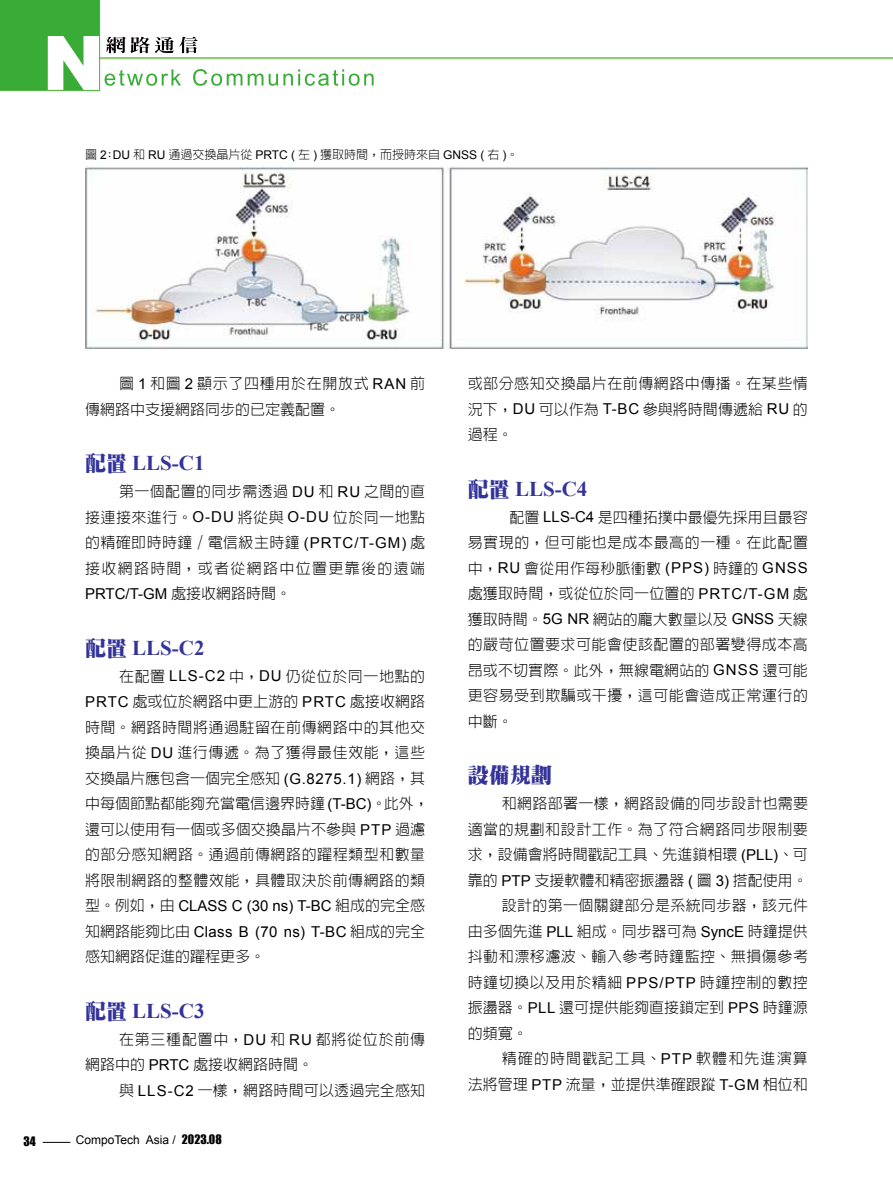
<style>
.page{position:relative;width:893px;height:1191px;background:#fff}
.page>*{position:absolute;margin:0;border:0;box-sizing:border-box;transform-origin:0 0}
.t1{font:700 21px "Times New Roman";color:#339}
.t2{font:900 21px "Inn Ming";color:#339}
.t3{font:300 15px/25.5px "Lin Gothic";letter-spacing:.03em;color:#000;text-align:justify}
.t4{font:300 15px/25.5px "Lin Gothic";color:#000}
.t5{font:15px/25.5px "Arial";color:#000}
.t6{font:300 15px/25.5px "Lin Gothic";letter-spacing:.05em;color:#000}
.t7{font:300 15px "Lin Gothic";letter-spacing:.075em;color:#000}
.t8{font:300 12px "Lin Gothic";color:#000}
.t9{font:12px "Arial";color:#000}
.t10{font:12px "Impact";color:#000}
.s1{font-family:"Arial";font-weight:400}
.s2{font-family:"Inn Ming";font-weight:900}
.s3{font-family:"Lin Gothic";font-weight:300}
.s4{font-family:"Impact"}
</style>
<div class="page">
<img style="left:0;top:0;width:893px;height:92px">
<img style="left:119px;top:69px;width:255px;height:17px">
<img style="left:106px;top:37px;width:90px;height:16px">
<img style="left:48px;top:36px;width:51px;height:54px">
<svg style="left:43px;top:1142px;width:27px;height:1px"></svg>
<img style="left:85px;top:167px;width:723px;height:183px">
<p class="t8" style="left:85px;top:149px;width:435px">圖 <span class="s1">2</span>:<span class="s1">DU</span> 和 <span class="s1">RU</span> 通過交換晶片從 <span class="s1">PRTC (</span> 左 <span class="s1">)</span> 獲取時間，而授時來自 <span class="s1">GNSS (</span> 右 <span class="s1">)</span>。</p>
<p class="t4" style="left:85px;top:371px;width:342px;text-indent:34px">圖 <span class="s1">1</span> 和圖 <span class="s1">2</span> 顯示了四種用於在開放式 <span class="s1">RAN</span> 前傳網路中支援網路同步的已定義配置。</p>
<h1 class="t1" style="left:85px;top:448px;width:121px"><span class="s2">配置</span> LLS-C1</h1>
<p class="t3" style="left:85px;top:479px;width:342px;text-indent:34px">第一個配置的同步需透過 <span class="s1">DU</span> 和 <span class="s1">RU</span> 之間的直接連接來進行。<span class="s1">O-DU</span> 將從與 <span class="s1">O-DU</span> 位於同一地點的精確即時時鐘 / 電信級主時鐘 <span class="s1">(PRTC/T-GM)</span> 處接收網路時間，或者從網路中位置更靠後的遠端</p>
<p class="t5" style="left:85px;top:581px;width:207px">PRTC/T-GM <span class="s3">處接收網路時間。</span></p>
<h1 class="t1" style="left:85px;top:633px;width:121px"><span class="s2">配置</span> LLS-C2</h1>
<p class="t3" style="left:85px;top:663px;width:345px;text-align:left;text-indent:34px">在配置 <span class="s1">LLS-C2</span> 中，<span class="s1">DU</span> 仍從位於同一地點的<br><span class="s1">PRTC</span> 處或位於網路中更上游的 <span class="s1">PRTC</span> 處接收網路時間。網路時間將通過駐留在前傳網路中的其他交換晶片從 <span class="s1">DU</span> 進行傳遞。為了獲得最佳效能，這些交換晶片應包含一個完全感知 <span class="s1">(G.8275.1)</span> 網路，其中每個節點都能夠充當電信邊界時鐘 <span class="s1">(T-BC)</span>。此外，還可以使用有一個或多個交換晶片不參與 <span class="s1">PTP</span> 過濾的部分感知網路。通過前傳網路的躍程類型和數量將限制網路的整體效能，具體取決於前傳網路的類</p>
<p class="t5" style="left:85px;top:893px;width:342px"><span class="s3">型。例如，由</span> CLASS C (30 ns) T-BC <span class="s3">組成的完全感知網路能夠比由</span> Class B (70 ns) T-BC <span class="s3">組成的完全</span></p>
<p class="t4" style="left:85px;top:944px;width:181px">感知網路促進的躍程更多。</p>
<h1 class="t1" style="left:85px;top:996px;width:121px"><span class="s2">配置</span> LLS-C3</h1>
<p class="t6" style="left:85px;top:1026px;width:342px;text-indent:34px">在第三種配置中，<span class="s1">DU</span> 和 <span class="s1">RU</span> 都將從位於前傳網路中的 <span class="s1">PRTC</span> 處接收網路時間。</p>
<p class="t3" style="left:119px;top:1077px;width:308px">與 <span class="s1">LLS-C2</span> 一樣，網路時間可以透過完全感知</p>
<p class="t10" style="left:24px;top:1132px;width:14px">34</p>
<p class="t9" style="left:76px;top:1131px;width:147px">CompoTech Asia / <span class="s4">2023.08</span></p>
<p class="t3" style="left:468px;top:371px;width:342px">或部分感知交換晶片在前傳網路中傳播。在某些情況下，<span class="s1">DU</span> 可以作為 <span class="s1">T-BC</span> 參與將時間傳遞給 <span class="s1">RU</span> 的過程。</p>
<h1 class="t1" style="left:468px;top:474px;width:121px"><span class="s2">配置</span> LLS-C4</h1>
<p class="t3" style="left:468px;top:504px;width:342px;text-indent:42px">配置 <span class="s1">LLS-C4</span> 是四種拓撲中最優先採用且最容易實現的，但可能也是成本最高的一種。在此配置中，<span class="s1">RU</span> 會從用作每秒脈衝數 <span class="s1">(PPS)</span> 時鐘的 <span class="s1">GNSS</span>處獲取時間，或從位於同一位置的 <span class="s1">PRTC/T-GM</span> 處獲取時間。<span class="s1">5G NR</span> 網站的龐大數量以及 <span class="s1">GNSS</span> 天線的嚴苛位置要求可能會使該配置的部署變得成本高昂或不切實際。此外，無線電網站的 <span class="s1">GNSS</span> 還可能更容易受到欺騙或干擾，這可能會造成正常運行的中斷。</p>
<h1 class="t2" style="left:468px;top:764px;width:85px">設備規劃</h1>
<p class="t3" style="left:502px;top:791px;width:308px">和網路部署一樣，網路設備的同步設計也需要</p>
<p class="t3" style="left:468px;top:816px;width:342px">適當的規劃和設計工作。為了符合網路同步限制要</p>
<p class="t4" style="left:468px;top:842px;width:342px">求，設備會將時間戳記工具、先進鎖相環 <span class="s1">(PLL)</span>、可</p>
<p class="t4" style="left:468px;top:867px;width:342px">靠的 <span class="s1">PTP</span> 支援軟體和精密振盪器 <span class="s1">(</span> 圖 <span class="s1">3)</span> 搭配使用。</p>
<p class="t3" style="left:502px;top:893px;width:308px">設計的第一個關鍵部分是系統同步器，該元件</p>
<p class="t4" style="left:468px;top:918px;width:342px">由多個先進 <span class="s1">PLL</span> 組成。同步器可為 <span class="s1">SyncE</span> 時鐘提供</p>
<p class="t3" style="left:468px;top:944px;width:342px">抖動和漂移濾波、輸入參考時鐘監控、無損傷參考</p>
<p class="t3" style="left:468px;top:969px;width:342px">時鐘切換以及用於精細 <span class="s1">PPS/PTP</span> 時鐘控制的數控</p>
<p class="t4" style="left:468px;top:995px;width:342px">振盪器。<span class="s1">PLL</span> 還可提供能夠直接鎖定到 <span class="s1">PPS</span> 時鐘源</p>
<p class="t3" style="left:468px;top:1020px;width:61px">的頻寬。</p>
<p class="t7" style="left:502px;top:1051px;width:308px">精確的時間戳記工具、<span class="s1">PTP</span> 軟體和先進演算</p>
<p class="t4" style="left:468px;top:1071px;width:342px">法將管理 <span class="s1">PTP</span> 流量，並提供準確跟蹤 <span class="s1">T-GM</span> 相位和</p>
</div>
